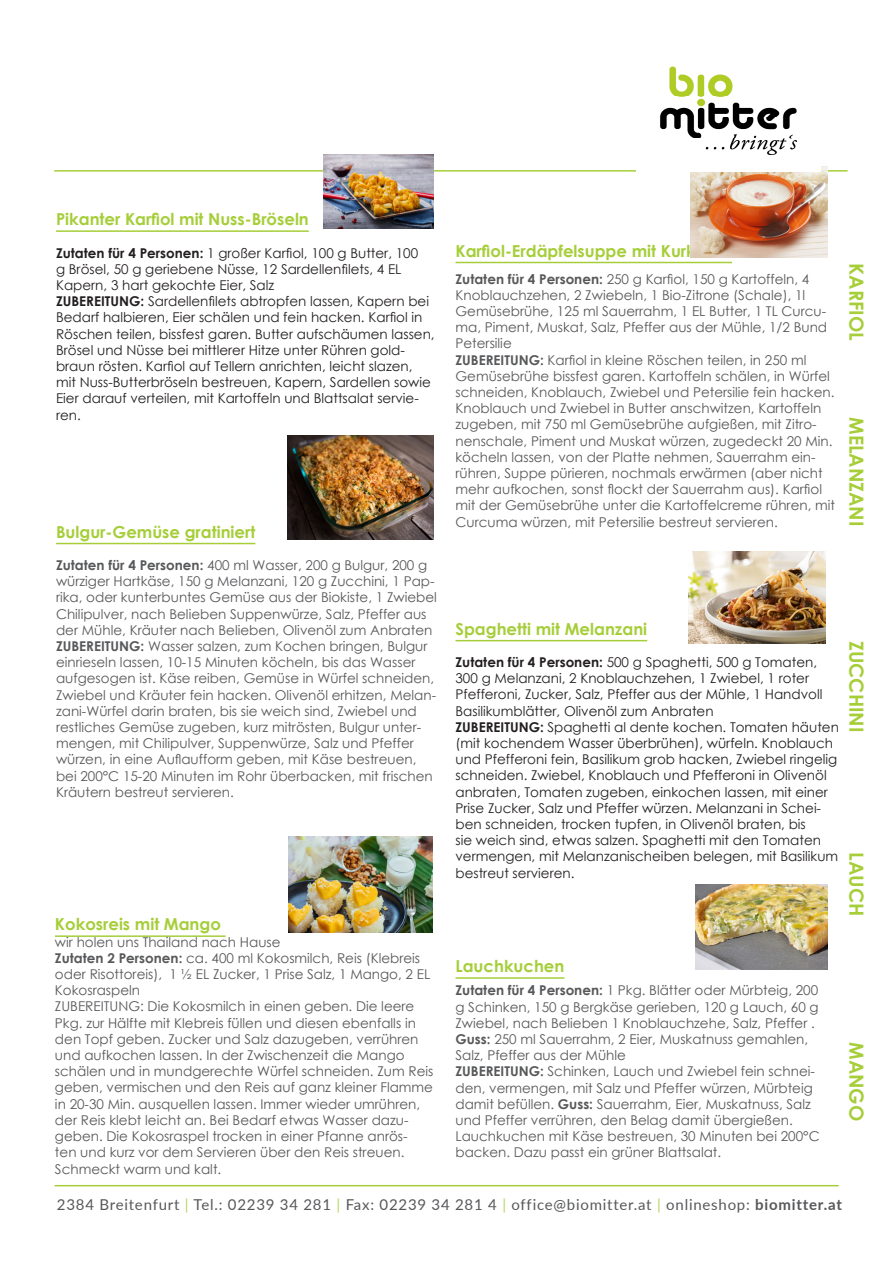
<style>
.page{position:relative;width:893px;height:1263px;background:#fff}
.page>*{position:absolute;margin:0;border:0;box-sizing:border-box;transform-origin:0 0}
.t1{font:700 19.5px "Century Gothic";color:#a6ce39}
.t2{font:700 16.5px "Century Gothic";color:#a6ce39}
.t3{font:15px "Lato";letter-spacing:.05em;color:#57585a}
.t4{font:13.5px/16.2px "Century Gothic";color:#57585a}
.t5{font:13.5px/16.2px "Century Gothic";color:#231f20}
.s1{font-weight:700}
.s2{color:#b6d65f}
</style>
<div class="page">
<img style="left:695px;top:884px;width:132px;height:85px">
<img style="left:289px;top:837px;width:143px;height:95px">
<img style="left:689px;top:552px;width:137px;height:91px">
<hr style="left:55px;top:1185px;width:783px;height:1px;background:#a6ce39">
<hr style="left:55px;top:170px;width:792px;height:2px;background:#a6ce39">
<hr style="left:455px;top:262px;width:277px;height:1px;background:#a6ce39">
<hr style="left:55px;top:935px;width:171px;height:2px;background:#a6ce39">
<hr style="left:56px;top:543px;width:199px;height:1px;background:#a6ce39">
<hr style="left:455px;top:977px;width:109px;height:2px;background:#a6ce39">
<hr style="left:455px;top:640px;width:192px;height:1px;background:#a6ce39">
<img style="left:323px;top:155px;width:111px;height:74px">
<img style="left:690px;top:166px;width:137px;height:92px">
<img style="left:636px;top:66px;width:185px;height:105px">
<hr style="left:56px;top:230px;width:253px;height:2px;background:#a6ce39">
<img style="left:287px;top:435px;width:147px;height:105px">
<p class="t2" style="left:56px;top:207px;width:254px">Pikanter Karfiol mit Nuss-Bröseln</p>
<p class="t5" style="left:56px;top:244px;width:364px"><span class="s1">Zutaten für 4 Personen:</span> 1 großer Karfiol, 100 g Butter, 100 g Brösel, 50 g geriebene Nüsse, 12 Sardellenfilets, 4 EL<br>Kapern, 3 hart gekochte Eier, Salz</p>
<p class="t5" style="left:56px;top:293px;width:380px"><span class="s1">ZUBEREITUNG:</span> Sardellenfilets abtropfen lassen, Kapern bei Bedarf halbieren, Eier schälen und fein hacken. Karfiol in Röschen teilen, bissfest garen. Butter aufschäumen lassen, Brösel und Nüsse bei mittlerer Hitze unter Rühren gold&shy;braun rösten. Karfiol auf Tellern anrichten, leicht slazen, mit Nuss-Butterbröseln bestreuen, Kapern, Sardellen sowie Eier darauf verteilen, mit Kartoffeln und Blattsalat servie&shy;ren.</p>
<p class="t2" style="left:56px;top:519px;width:201px">Bulgur-Gemüse gratiniert</p>
<p class="t4" style="left:56px;top:557px;width:382px"><span class="s1">Zutaten für 4 Personen:</span> 400 ml Wasser, 200 g Bulgur, 200 g würziger Hartkäse, 150 g Melanzani, 120 g Zucchini, 1 Pap&shy;rika, oder kunterbuntes Gemüse aus der Biokiste, 1 Zwiebel</p>
<p class="t4" style="left:56px;top:605px;width:378px">Chilipulver, nach Belieben Suppenwürze, Salz, Pfeffer aus der Mühle, Kräuter nach Belieben, Olivenöl zum Anbraten</p>
<p class="t4" style="left:56px;top:638px;width:382px"><span class="s1">ZUBEREITUNG:</span> Wasser salzen, zum Kochen bringen, Bulgur einrieseln lassen, 10-15 Minuten köcheln, bis das Wasser aufgesogen ist. Käse reiben, Gemüse in Würfel schneiden, Zwiebel und Kräuter fein hacken. Olivenöl erhitzen, Melan&shy;zani-Würfel darin braten, bis sie weich sind, Zwiebel und restliches Gemüse zugeben, kurz mitrösten, Bulgur unter&shy;mengen, mit Chilipulver, Suppenwürze, Salz und Pfeffer würzen, in eine Auflaufform geben, mit Käse bestreuen, bei 200°C 15-20 Minuten im Rohr überbacken, mit frischen Kräutern bestreut servieren.</p>
<p class="t2" style="left:55px;top:912px;width:167px">Kokosreis mit Mango</p>
<p class="t4" style="left:55px;top:933px;width:227px">wir holen uns Thailand nach Hause</p>
<p class="t4" style="left:55px;top:950px;width:377px"><span class="s1">Zutaten 2 Personen:</span> ca. 400 ml Kokosmilch, Reis (Klebreis oder Risottoreis), 1 ½ EL Zucker, 1 Prise Salz, 1 Mango, 2 EL<br>Kokosraspeln</p>
<p class="t4" style="left:55px;top:998px;width:380px">ZUBEREITUNG: Die Kokosmilch in einen geben. Die leere Pkg. zur Hälfte mit Klebreis füllen und diesen ebenfalls in den Topf geben. Zucker und Salz dazugeben, verrühren und aufkochen lassen. In der Zwischenzeit die Mango schälen und in mundgerechte Würfel schneiden. Zum Reis geben, vermischen und den Reis auf ganz kleiner Flamme in 20-30 Min. ausquellen lassen. Immer wieder umrühren, der Reis klebt leicht an. Bei Bedarf etwas Wasser dazu&shy;geben. Die Kokosraspel trocken in einer Pfanne anrös-<br>ten und kurz vor dem Servieren über den Reis streuen.<br>Schmeckt warm und kalt.</p>
<p class="t2" style="left:455px;top:238px;width:278px">Karfiol-Erdäpfelsuppe mit Kurkuma</p>
<p class="t4" style="left:455px;top:270px;width:373px"><span class="s1">Zutaten für 4 Personen:</span> 250 g Karfiol, 150 g Kartoffeln, 4<br>Knoblauchzehen, 2 Zwiebeln, 1 Bio-Zitrone (Schale), 1l Gemüsebrühe, 125 ml Sauerrahm, 1 EL Butter, 1 TL Curcu&shy;ma, Piment, Muskat, Salz, Pfeffer aus der Mühle, 1/2 Bund Petersilie</p>
<p class="t4" style="left:455px;top:351px;width:381px"><span class="s1">ZUBEREITUNG:</span> Karfiol in kleine Röschen teilen, in 250 ml Gemüsebrühe bissfest garen. Kartoffeln schälen, in Würfel schneiden, Knoblauch, Zwiebel und Petersilie fein hacken.<br>Knoblauch und Zwiebel in Butter anschwitzen, Kartoffeln zugeben, mit 750 ml Gemüsebrühe aufgießen, mit Zitro&shy;nenschale, Piment und Muskat würzen, zugedeckt 20 Min. köcheln lassen, von der Platte nehmen, Sauerrahm ein&shy;rühren, Suppe pürieren, nochmals erwärmen (aber nicht mehr aufkochen, sonst flockt der Sauerrahm aus). Karfiol mit der Gemüsebrühe unter die Kartoffelcreme rühren, mit Curcuma würzen, mit Petersilie bestreut servieren.</p>
<p class="t1" style="left:871px;top:263px;width:79px;rotate:90deg">KARFIOL</p>
<p class="t1" style="left:871px;top:417px;width:111px;rotate:90deg">MELANZANI</p>
<p class="t2" style="left:455px;top:616px;width:193px">Spaghetti mit Melanzani</p>
<p class="t5" style="left:455px;top:654px;width:368px"><span class="s1">Zutaten für 4 Personen:</span> 500 g Spaghetti, 500 g Tomaten, 300 g Melanzani, 2 Knoblauchzehen, 1 Zwiebel, 1 roter Pfefferoni, Zucker, Salz, Pfeffer aus der Mühle, 1 Handvoll Basilikumblätter, Olivenöl zum Anbraten</p>
<p class="t5" style="left:455px;top:719px;width:385px"><span class="s1">ZUBEREITUNG:</span> Spaghetti al dente kochen. Tomaten häuten (mit kochendem Wasser überbrühen), würfeln. Knoblauch und Pfefferoni fein, Basilikum grob hacken, Zwiebel ringelig schneiden. Zwiebel, Knoblauch und Pfefferoni in Olivenöl anbraten, Tomaten zugeben, einkochen lassen, mit einer Prise Zucker, Salz und Pfeffer würzen. Melanzani in Schei&shy;ben schneiden, trocken tupfen, in Olivenöl braten, bis<br>sie weich sind, etwas salzen. Spaghetti mit den Tomaten vermengen, mit Melanzanischeiben belegen, mit Basilikum bestreut servieren.</p>
<p class="t1" style="left:871px;top:641px;width:93px;rotate:90deg">ZUCCHINI</p>
<p class="t1" style="left:871px;top:852px;width:65px;rotate:90deg">LAUCH</p>
<p class="t2" style="left:455px;top:953px;width:110px">Lauchkuchen</p>
<p class="t4" style="left:455px;top:982px;width:365px;text-align:justify"><span class="s1">Zutaten für 4 Personen:</span> 1 Pkg. Blätter oder Mürbteig, 200 g Schinken, 150 g Bergkäse gerieben, 120 g Lauch, 60 g Zwiebel, nach Belieben 1 Knoblauchzehe, Salz, Pfeffer .</p>
<p class="t4" style="left:455px;top:1031px;width:354px"><span class="s1">Guss:</span> 250 ml Sauerrahm, 2 Eier, Muskatnuss gemahlen,<br>Salz, Pfeffer aus der Mühle</p>
<p class="t4" style="left:455px;top:1063px;width:361px"><span class="s1">ZUBEREITUNG:</span> Schinken, Lauch und Zwiebel fein schnei&shy;den, vermengen, mit Salz und Pfeffer würzen, Mürbteig damit befüllen. <span class="s1">Guss:</span> Sauerrahm, Eier, Muskatnuss, Salz und Pfeffer verrühren, den Belag damit übergießen.</p>
<p class="t4" style="left:455px;top:1128px;width:366px">Lauchkuchen mit Käse bestreuen, 30 Minuten bei 200°C backen. Dazu passt ein grüner Blattsalat.</p>
<p class="t1" style="left:871px;top:1042px;width:81px;rotate:90deg">MANGO</p>
<p class="t3" style="left:57px;top:1193px;width:786px">2384 Breitenfurt <span class="s2">|</span> Tel.: 02239 34 281 <span class="s2">|</span> Fax: 02239 34 281 4 <span class="s2">|</span> office@biomitter.at <span class="s2">|</span> onlineshop: <span class="s1">biomitter.at</span></p>
</div>
